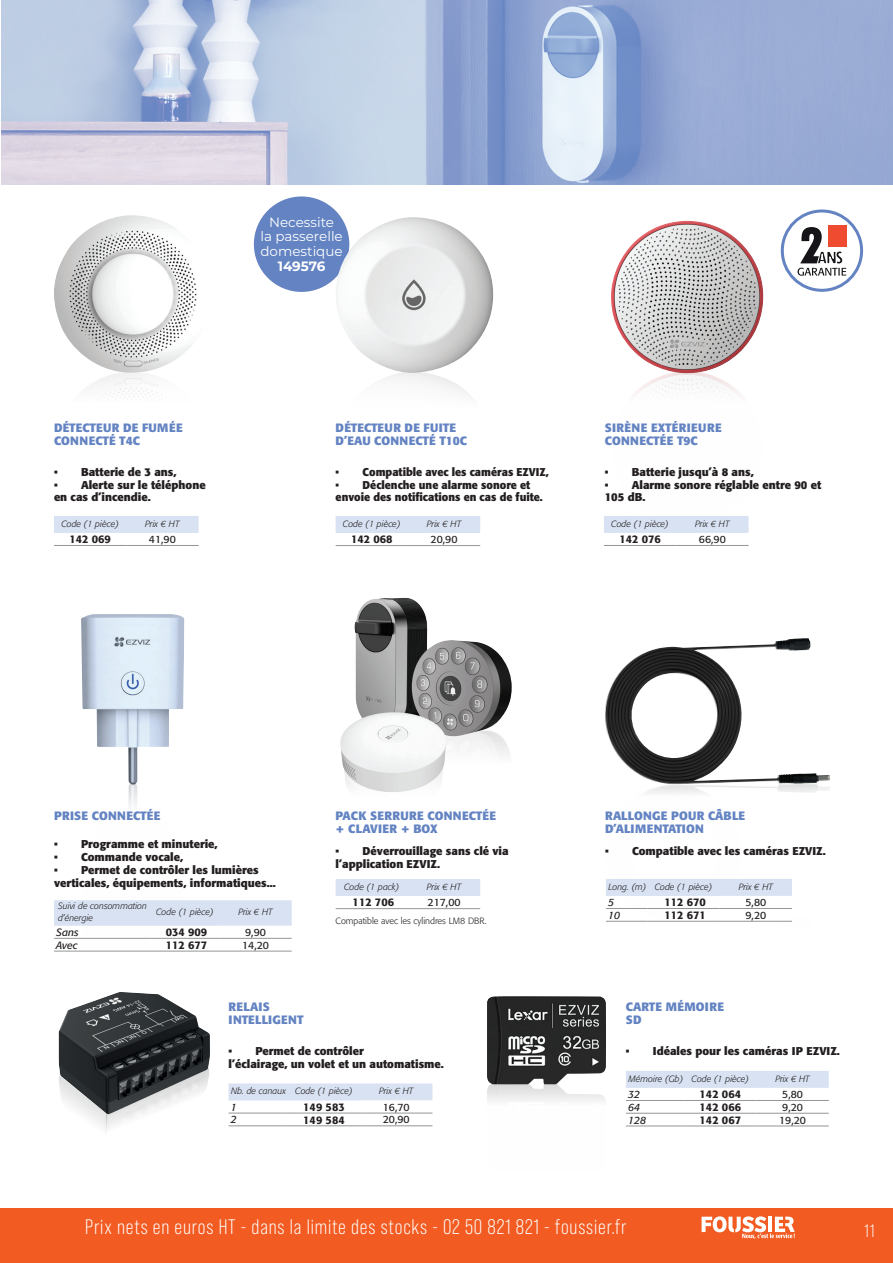
<style>
.page{position:relative;width:893px;height:1263px;background:#fff}
.page>*{position:absolute;margin:0;border:0;box-sizing:border-box;transform-origin:0 0}
.t1{font:21px "Bebas Neue Pro";letter-spacing:.04em;color:#fff}
.t2{font:18px "Bebas Neue Pro";color:#fff}
.t3{font:13.5px/14.9px "Montserrat";color:#fff;text-align:center}
.t4{font:700 13.5px "Montserrat";letter-spacing:-.005em;color:#fff}
.t5{font:700 12px/13.5px "Formata";letter-spacing:.02em;color:#6383c2}
.t6{font:700 12px/13.5px "Formata";color:#6383c2}
.t7{font:700 11.25px/12.9px "Formata";color:#231f20}
.t8{font:700 11.25px/12.9px "Formata";color:#231f20;scale:.96 1}
.t9{font:500 10.95px "Formata";color:#231f20}
.t10{font:10.5px "Formata";color:#231f20}
.t11{font:italic 10.5px "Formata";color:#231f20}
.t12{font:italic 300 9px/12px "Formata";color:#231f20}
.t13{font:300 9px "Formata";color:#231f20}
</style>
<div class="page">
<div style="left:0;top:1208px;width:893px;height:55px;background:#f25b21"></div>
<svg style="left:702px;top:1216px;width:93px;height:23px"></svg>
<img style="left:635px;top:373px;width:114px;height:152px">
<img style="left:611px;top:221px;width:153px;height:152px">
<div style="left:254px;top:196px;width:95px;height:96px;background:#6383c2;border-radius:50%"></div>
<img style="left:81px;top:614px;width:103px;height:194px">
<img style="left:605px;top:638px;width:223px;height:146px">
<img style="left:1px;top:0;width:892px;height:185px">
<img style="left:335px;top:217px;width:158px;height:310px">
<img style="left:54px;top:215px;width:143px;height:182px">
<svg style="left:782px;top:211px;width:80px;height:79px"></svg>
<div style="left:828px;top:226px;width:18px;height:21px;background:#ef4b30"></div>
<svg style="left:797px;top:227px;width:49px;height:49px"></svg>
<div style="left:781px;top:209px;width:82px;height:83px;border:3px solid #6383c2;border-radius:50%"></div>
<div style="left:54px;top:516px;width:145px;height:17px;background:#d8e2f2"></div>
<hr style="left:54px;top:545px;width:72px;height:1px;background:#939598">
<hr style="left:126px;top:545px;width:73px;height:1px;background:#939598">
<div style="left:336px;top:516px;width:144px;height:17px;background:#d8e2f2"></div>
<hr style="left:336px;top:545px;width:72px;height:1px;background:#939598">
<hr style="left:408px;top:545px;width:72px;height:1px;background:#939598">
<div style="left:604px;top:516px;width:144px;height:17px;background:#d8e2f2"></div>
<hr style="left:604px;top:545px;width:72px;height:1px;background:#939598">
<hr style="left:676px;top:545px;width:72px;height:1px;background:#939598">
<svg style="left:54px;top:900px;width:238px;height:51px"></svg>
<hr style="left:54px;top:938px;width:97px;height:1px;background:#939598">
<hr style="left:151px;top:938px;width:68px;height:1px;background:#939598">
<hr style="left:219px;top:938px;width:73px;height:1px;background:#939598">
<hr style="left:54px;top:951px;width:97px;height:1px;background:#939598">
<hr style="left:151px;top:951px;width:68px;height:1px;background:#939598">
<hr style="left:219px;top:951px;width:73px;height:1px;background:#939598">
<img style="left:340px;top:598px;width:172px;height:194px">
<div style="left:336px;top:879px;width:144px;height:17px;background:#d8e2f2"></div>
<hr style="left:336px;top:908px;width:72px;height:1px;background:#939598">
<hr style="left:408px;top:908px;width:72px;height:1px;background:#939598">
<svg style="left:606px;top:879px;width:186px;height:42px"></svg>
<hr style="left:606px;top:908px;width:41px;height:1px;background:#939598">
<hr style="left:647px;top:908px;width:73px;height:1px;background:#939598">
<hr style="left:720px;top:908px;width:72px;height:1px;background:#939598">
<hr style="left:606px;top:921px;width:41px;height:1px;background:#939598">
<hr style="left:647px;top:921px;width:73px;height:1px;background:#939598">
<hr style="left:720px;top:921px;width:72px;height:1px;background:#939598">
<img style="left:58px;top:1058px;width:80px;height:74px">
<img style="left:59px;top:992px;width:151px;height:122px">
<svg style="left:229px;top:1083px;width:203px;height:30px"></svg>
<hr style="left:229px;top:1113px;width:59px;height:1px;background:#939598">
<hr style="left:288px;top:1113px;width:72px;height:1px;background:#939598">
<hr style="left:360px;top:1113px;width:72px;height:1px;background:#939598">
<hr style="left:229px;top:1125px;width:59px;height:1px;background:#939598">
<hr style="left:288px;top:1125px;width:72px;height:1px;background:#939598">
<hr style="left:360px;top:1125px;width:72px;height:1px;background:#939598">
<img style="left:487px;top:996px;width:119px;height:106px">
<svg style="left:626px;top:1071px;width:203px;height:55px"></svg>
<hr style="left:626px;top:1100px;width:58px;height:1px;background:#939598">
<hr style="left:684px;top:1100px;width:72px;height:1px;background:#939598">
<hr style="left:756px;top:1100px;width:73px;height:1px;background:#939598">
<hr style="left:626px;top:1113px;width:58px;height:1px;background:#939598">
<hr style="left:684px;top:1113px;width:72px;height:1px;background:#939598">
<hr style="left:756px;top:1113px;width:73px;height:1px;background:#939598">
<hr style="left:626px;top:1126px;width:58px;height:1px;background:#939598">
<hr style="left:684px;top:1126px;width:72px;height:1px;background:#939598">
<hr style="left:756px;top:1126px;width:73px;height:1px;background:#939598">
<p class="t3" style="left:260px;top:214px;width:84px">Necessite<br>la passerelle domestique</p>
<p class="t4" style="left:278px;top:257px;width:49px">149576</p>
<p class="t5" style="left:54px;top:421px;width:130px">DÉTECTEUR DE FUMÉE<br>CONNECTÉ T4C</p>
<p class="t6" style="left:336px;top:421px;width:133px">DÉTECTEUR DE FUITE<br>D’EAU CONNECTÉ T10C</p>
<p class="t5" style="left:605px;top:421px;width:118px">SIRÈNE EXTÉRIEURE<br>CONNECTÉE T9C</p>
<p class="t7" style="left:54px;top:465px;width:124px">• Batterie de 3 ans,</p>
<p class="t7" style="left:54px;top:478px;width:153px">• Alerte sur le téléphone en cas d’incendie.</p>
<p class="t8" style="left:336px;top:465px;width:223px">• Compatible avec les caméras EZVIZ,</p>
<p class="t8" style="left:336px;top:478px;width:217px">• Déclenche une alarme sonore et envoie des notifications en cas de fuite.</p>
<p class="t7" style="left:605px;top:465px;width:151px">• Batterie jusqu’à 8 ans,</p>
<p class="t7" style="left:605px;top:478px;width:218px">• Alarme sonore réglable entre 90 et<br>105 dB.</p>
<p class="t12" style="left:61px;top:518px;width:59px">Code (1 pièce)</p>
<p class="t12" style="left:145px;top:518px;width:36px">Prix € HT</p>
<p class="t9" style="left:69px;top:533px;width:43px">142 069</p>
<p class="t10" style="left:149px;top:533px;width:28px">41,90</p>
<p class="t12" style="left:343px;top:518px;width:59px">Code (1 pièce)</p>
<p class="t12" style="left:427px;top:518px;width:36px">Prix € HT</p>
<p class="t9" style="left:351px;top:533px;width:43px">142 068</p>
<p class="t10" style="left:431px;top:533px;width:28px">20,90</p>
<p class="t12" style="left:611px;top:518px;width:59px">Code (1 pièce)</p>
<p class="t12" style="left:695px;top:518px;width:36px">Prix € HT</p>
<p class="t9" style="left:619px;top:533px;width:43px">142 076</p>
<p class="t10" style="left:699px;top:533px;width:28px">66,90</p>
<p class="t5" style="left:54px;top:809px;width:108px">PRISE CONNECTÉE</p>
<p class="t7" style="left:54px;top:838px;width:165px">• Programme et minuterie,</p>
<p class="t7" style="left:54px;top:851px;width:131px">• Commande vocale,</p>
<p class="t7" style="left:54px;top:864px;width:223px">• Permet de contrôler les lumières verticales, équipements, informatiques...</p>
<p class="t12" style="left:58px;top:900px;width:90px">Suivi de consommation d’énergie</p>
<p class="t12" style="left:156px;top:906px;width:59px">Code (1 pièce)</p>
<p class="t12" style="left:238px;top:906px;width:36px">Prix € HT</p>
<p class="t11" style="left:56px;top:926px;width:24px">Sans</p>
<p class="t9" style="left:166px;top:925px;width:43px">034 909</p>
<p class="t10" style="left:245px;top:926px;width:22px">9,90</p>
<p class="t11" style="left:56px;top:939px;width:23px">Avec</p>
<p class="t9" style="left:166px;top:938px;width:43px">112 677</p>
<p class="t10" style="left:242px;top:938px;width:28px">14,20</p>
<p class="t5" style="left:229px;top:1000px;width:76px">RELAIS<br>INTELLIGENT</p>
<p class="t5" style="left:336px;top:809px;width:162px">PACK SERRURE CONNECTÉE + CLAVIER + BOX</p>
<p class="t7" style="left:336px;top:845px;width:175px">• Déverrouillage sans clé via l’application EZVIZ.</p>
<p class="t12" style="left:344px;top:881px;width:57px">Code (1 pack)</p>
<p class="t12" style="left:427px;top:881px;width:36px">Prix € HT</p>
<p class="t9" style="left:353px;top:896px;width:43px">112 706</p>
<p class="t10" style="left:428px;top:896px;width:35px">217,00</p>
<p class="t13" style="left:336px;top:916px;width:152px">Compatible avec les cylindres LM8 DBR.</p>
<p class="t5" style="left:605px;top:809px;width:142px">RALLONGE POUR CÂBLE<br>D’ALIMENTATION</p>
<p class="t7" style="left:605px;top:845px;width:222px">• Compatible avec les caméras EZVIZ.</p>
<p class="t12" style="left:609px;top:881px;width:105px">Long. (m) Code (1 pièce)</p>
<p class="t12" style="left:739px;top:881px;width:36px">Prix € HT</p>
<p class="t11" style="left:608px;top:896px;width:8px">5</p>
<p class="t9" style="left:664px;top:896px;width:43px">112 670</p>
<p class="t10" style="left:745px;top:896px;width:22px">5,80</p>
<p class="t11" style="left:608px;top:909px;width:14px">10</p>
<p class="t9" style="left:664px;top:908px;width:43px">112 671</p>
<p class="t10" style="left:745px;top:909px;width:22px">9,20</p>
<p class="t5" style="left:626px;top:1000px;width:100px">CARTE MÉMOIRE<br>SD</p>
<p class="t7" style="left:229px;top:1044px;width:217px">• Permet de contrôler<br>l’éclairage, un volet et un automatisme.</p>
<p class="t7" style="left:626px;top:1044px;width:216px">• Idéales pour les caméras IP EZVIZ.</p>
<p class="t12" style="left:231px;top:1085px;width:123px">Nb. de canaux Code (1 pièce)</p>
<p class="t12" style="left:379px;top:1085px;width:36px">Prix € HT</p>
<p class="t11" style="left:231px;top:1101px;width:8px">1</p>
<p class="t9" style="left:303px;top:1100px;width:43px">149 583</p>
<p class="t10" style="left:383px;top:1100px;width:28px">16,70</p>
<p class="t11" style="left:231px;top:1113px;width:8px">2</p>
<p class="t9" style="left:303px;top:1113px;width:43px">149 584</p>
<p class="t10" style="left:383px;top:1113px;width:28px">20,90</p>
<p class="t12" style="left:629px;top:1072px;width:122px">Mémoire (Gb) Code (1 pièce)</p>
<p class="t12" style="left:775px;top:1072px;width:36px">Prix € HT</p>
<p class="t11" style="left:628px;top:1088px;width:14px">32</p>
<p class="t9" style="left:700px;top:1087px;width:43px">142 064</p>
<p class="t10" style="left:782px;top:1088px;width:22px">5,80</p>
<p class="t11" style="left:628px;top:1101px;width:14px">64</p>
<p class="t9" style="left:700px;top:1100px;width:43px">142 066</p>
<p class="t10" style="left:782px;top:1101px;width:22px">9,20</p>
<p class="t11" style="left:628px;top:1113px;width:20px">128</p>
<p class="t9" style="left:700px;top:1113px;width:43px">142 067</p>
<p class="t10" style="left:779px;top:1113px;width:28px">19,20</p>
<h1 class="t1" style="left:85px;top:1215px;width:543px">Prix nets en euros HT - dans la limite des stocks - 02 50 821 821 - foussier.fr</h1>
<h2 class="t2" style="left:864px;top:1220px;width:12px">11</h2>
</div>
